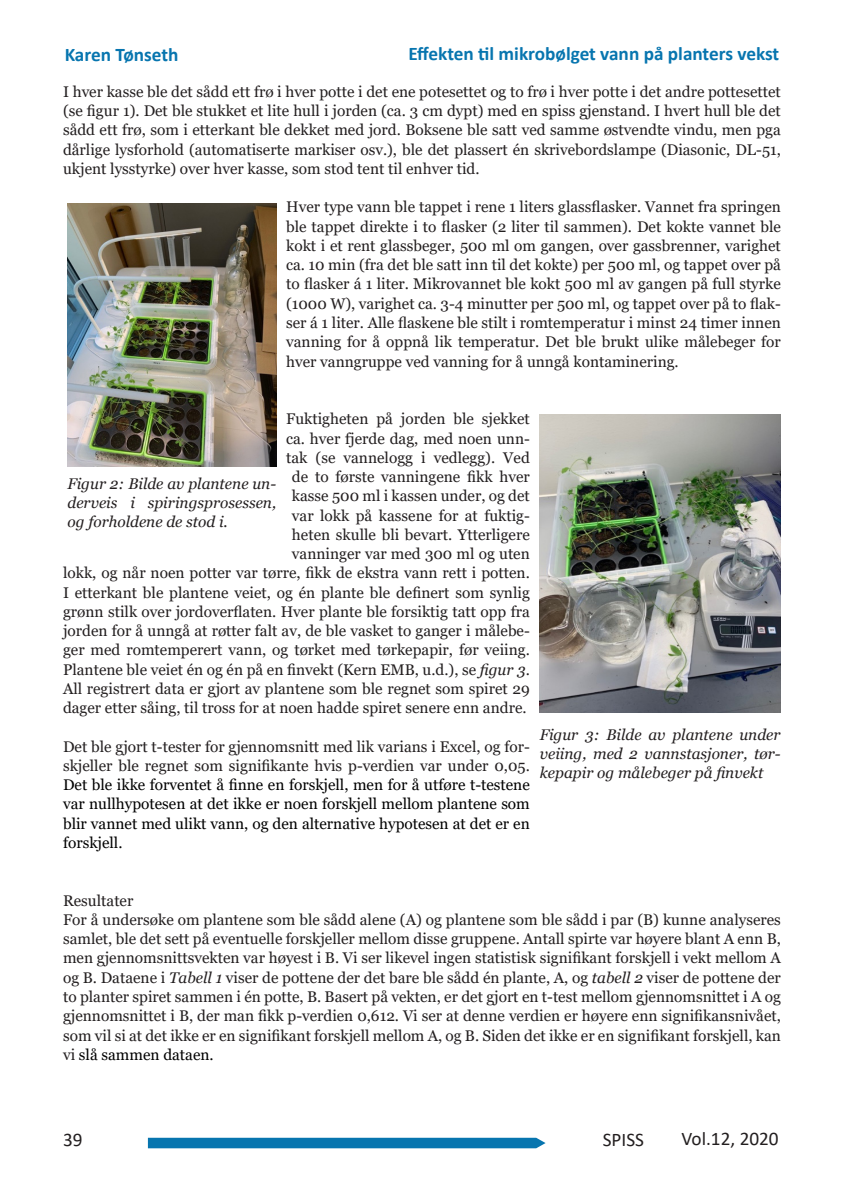
<style>
.page{position:relative;width:844px;height:1191px;background:#fff}
.page>*{position:absolute;margin:0;border:0;box-sizing:border-box;transform-origin:0 0}
.Topptekst{font:700 19.25px "Calibri";color:#0775af}
.t1{font:19.25px "Calibri";color:#231f20}
.Brødtekst_1{font:15.4px/19.2px "Georgia";color:#231f20;text-align:justify}
.Brødtekst_1-2{font:15.4px/19.2px "Georgia";color:#000;text-align:justify}
.Brødtekst_1-3{font:italic 15.4px/19.2px "Georgia";color:#231f20;text-align:justify}
.s1{font-style:italic}
.s2{color:#231f20}
.s3{color:#000}
</style>
<div class="page">
<svg style="left:148px;top:1137px;width:397px;height:11px;background:#1a7fb5"></svg>
<img style="left:539px;top:414px;width:241px;height:299px">
<img style="left:67px;top:203px;width:209px;height:263px">
<p class="Topptekst" style="left:65px;top:41px;width:115px">Karen Tønseth</p>
<p class="Topptekst" style="left:408px;top:40px;width:372px">Effekten til mikrobølget vann på planters vekst</p>
<p class="Brødtekst_1" style="left:63px;top:82px;width:719px">I hver kasse ble det sådd ett frø i hver potte i det ene potesettet og to frø i hver potte i det andre pottesettet (se figur 1). Det ble stukket et lite hull i jorden (ca. 3 cm dypt) med en spiss gjenstand. I hvert hull ble det sådd ett frø, som i etterkant ble dekket med jord. Boksene ble satt ved samme østvendte vindu, men pga dårlige lysforhold (automatiserte markiser osv.), ble det plassert én skrivebordslampe (Diasonic, DL-51, ukjent lysstyrke) over hver kasse, som stod tent til enhver tid.</p>
<p class="Brødtekst_1" style="left:286px;top:198px;width:496px">Hver type vann ble tappet i rene 1 liters glassflasker. Vannet fra springen ble tappet direkte i to flasker (2 liter til sammen). Det kokte vannet ble kokt i et rent glassbeger, 500 ml om gangen, over gassbrenner, varighet ca. 10 min (fra det ble satt inn til det kokte) per 500 ml, og tappet over på to flasker á 1 liter. Mikrovannet ble kokt 500 ml av gangen på full styrke (1000 W), varighet ca. 3-4 minutter per 500 ml, og tappet over på to flak&shy;ser á 1 liter. Alle flaskene ble stilt i romtemperatur i minst 24 timer innen vanning for å oppnå lik temperatur. Det ble brukt ulike målebeger for hver vanngruppe ved vanning for å unngå kontaminering.</p>
<p class="Brødtekst_1" style="left:63px;top:410px;width:468px;text-align:right">Fuktigheten på jorden ble sjekket<br>ca. hver fjerde dag, med noen unn-<br>tak (se vannelogg i vedlegg). Ved<br>de to første vanningene fikk hver<br>kasse 500 ml i kassen under, og det<br>var lokk på kassene for at fuktig-<br>heten skulle bli bevart. Ytterligere<br>vanninger var med 300 ml og uten<br>lokk, og når noen potter var tørre, fikk de ekstra vann rett i potten.<br>I etterkant ble plantene veiet, og én plante ble definert som synlig grønn stilk over jordoverflaten. Hver plante ble forsiktig tatt opp fra jorden for å unngå at røtter falt av, de ble vasket to ganger i målebe&shy;ger med romtemperert vann, og tørket med tørkepapir, før veiing.<br>Plantene ble veiet én og én på en finvekt (Kern EMB, u.d.), se <span class="s1">figur 3</span>.<br>All registrert data er gjort av plantene som ble regnet som spiret 29 dager etter såing, til tross for at noen hadde spiret senere enn andre.</p>
<p class="Brødtekst_1-2" style="left:63px;top:737px;width:468px"><span class="s2">Det ble gjort t-tester for gjennomsnitt med lik varians i Excel, og for&shy;skjeller ble regnet som signifikante hvis p-verdien var under 0,05.<br></span>Det ble ikke forventet å finne en forskjell, men for å utføre t-testene var nullhypotesen at det ikke er noen forskjell mellom plantene som blir vannet med ulikt vann, og den alternative hypotesen at det er en forskjell.</p>
<p class="Brødtekst_1-3" style="left:67px;top:474px;width:210px">Figur 2: Bilde av plantene un&shy;derveis i spiringsprosessen, og forholdene de stod i.</p>
<p class="Brødtekst_1-3" style="left:539px;top:725px;width:242px">Figur 3: Bilde av plantene under veiing, med 2 vannstasjoner, tør&shy;kepapir og målebeger på finvekt</p>
<p class="Brødtekst_1" style="left:63px;top:891px;width:72px">Resultater</p>
<p class="Brødtekst_1" style="left:63px;top:910px;width:719px">For å undersøke om plantene som ble sådd alene (A) og plantene som ble sådd i par (B) kunne analyseres samlet, ble det sett på eventuelle forskjeller mellom disse gruppene. Antall spirte var høyere blant A enn B, men gjennomsnittsvekten var høyest i B. Vi ser likevel ingen statistisk signifikant forskjell i vekt mellom A og B. Dataene i <span class="s1">Tabell 1</span> viser de pottene der det bare ble sådd én plante, A, og <span class="s1">tabell 2</span> viser de pottene der to planter spiret sammen i én potte, B. Basert på vekten, er det gjort en t-test mellom gjennomsnittet i A og gjennomsnittet i B, der man fikk p-verdien 0,612. Vi ser at denne verdien er høyere enn signifikansnivået, som vil si at det ikke er en signifikant forskjell mellom A, og B. Siden det ikke er en signifikant forskjell, kan vi <span class="s3">slå sammen dataen.</span></p>
<p class="t1" style="left:63px;top:1126px;width:21px">39</p>
<p class="t1" style="left:602px;top:1126px;width:43px">SPISS</p>
<p class="t1" style="left:681px;top:1125px;width:99px">Vol.12, 2020</p>
</div>
